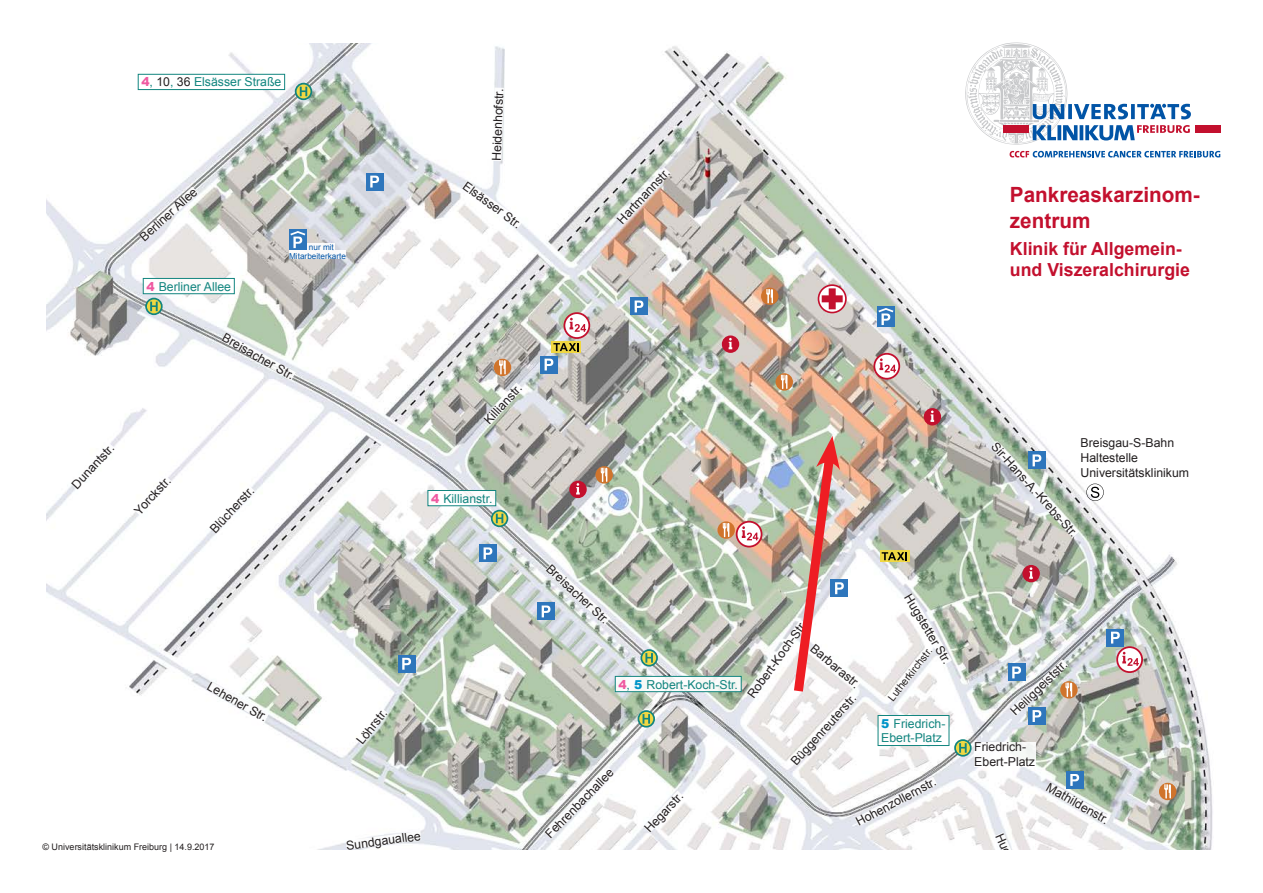
<style>
.page{position:relative;width:1263px;height:893px;background:#fff}
.page>*{position:absolute;margin:0;border:0;box-sizing:border-box;transform-origin:0 0}
.t1{font:700 21px "Arial";color:#c3102e}
.t2{font:700 18px "Arial";color:#c3102e}
.t3{font:12.3px/14.7px "Arial";color:#231f20}
.t4{font:12.3px/14.7px "Arial";color:#12857f}
.t5{font:10.2px "Arial";color:#231f20}
.t6{font:9px "Arial";color:#231f20}
.t7{font:8.25px "Arial";color:#0154a6}
.s1{font-weight:900;color:#ef59a1}
.s2{color:#231f20}
.s3{font-weight:900;color:#0094c8}
</style>
<div class="page">
<img style="left:46px;top:43px;width:1167px;height:807px">
<svg style="left:462px;top:181px;width:61px;height:48px"></svg>
<svg style="left:492px;top:88px;width:12px;height:73px"></svg>
<svg style="left:616px;top:167px;width:55px;height:58px"></svg>
<svg style="left:139px;top:186px;width:59px;height:56px"></svg>
<svg style="left:483px;top:382px;width:40px;height:43px"></svg>
<svg style="left:206px;top:681px;width:63px;height:41px"></svg>
<svg style="left:221px;top:333px;width:75px;height:47px"></svg>
<svg style="left:544px;top:767px;width:71px;height:72px"></svg>
<svg style="left:643px;top:790px;width:41px;height:43px"></svg>
<svg style="left:995px;top:832px;width:40px;height:18px"></svg>
<svg style="left:887px;top:593px;width:65px;height:109px"></svg>
<svg style="left:855px;top:777px;width:82px;height:49px"></svg>
<svg style="left:346px;top:831px;width:75px;height:19px"></svg>
<svg style="left:71px;top:443px;width:44px;height:47px"></svg>
<svg style="left:133px;top:475px;width:39px;height:41px"></svg>
<svg style="left:209px;top:485px;width:46px;height:49px"></svg>
<div style="left:974px;top:742px;width:62px;height:24px;background:#fff"></div>
<svg style="left:355px;top:707px;width:33px;height:38px"></svg>
<div style="left:878px;top:715px;width:71px;height:30px;background:#fff"></div>
<div style="left:878px;top:715px;width:71px;height:31px;border:1px solid #12857f"></div>
<div style="left:615px;top:676px;width:126px;height:16px;background:#fff"></div>
<div style="left:615px;top:676px;width:126px;height:16px;border:1px solid #12857f"></div>
<div style="left:428px;top:490px;width:68px;height:16px;background:#fff"></div>
<div style="left:428px;top:490px;width:68px;height:16px;border:1px solid #12857f"></div>
<div style="left:143px;top:278px;width:91px;height:16px;background:#fff"></div>
<div style="left:143px;top:278px;width:92px;height:16px;border:1px solid #12857f"></div>
<div style="left:138px;top:74px;width:147px;height:16px;background:#fff"></div>
<div style="left:138px;top:74px;width:147px;height:16px;border:1px solid #12857f"></div>
<div style="left:494px;top:359px;width:17px;height:17px;background:#d0742c;border-radius:50%"></div>
<svg style="left:499px;top:360px;width:7px;height:15px"></svg>
<div style="left:761px;top:288px;width:17px;height:17px;background:#d0742c;border-radius:50%"></div>
<svg style="left:766px;top:289px;width:7px;height:15px"></svg>
<svg style="left:775px;top:373px;width:18px;height:18px"></svg>
<svg style="left:781px;top:374px;width:6px;height:15px"></svg>
<svg style="left:595px;top:466px;width:18px;height:18px"></svg>
<svg style="left:601px;top:467px;width:6px;height:15px"></svg>
<svg style="left:717px;top:521px;width:18px;height:18px"></svg>
<svg style="left:723px;top:522px;width:6px;height:15px"></svg>
<svg style="left:1060px;top:681px;width:18px;height:17px"></svg>
<div style="left:1159px;top:783px;width:17px;height:17px;background:#d0742c;border-radius:50%"></div>
<svg style="left:1164px;top:784px;width:7px;height:15px"></svg>
<svg style="left:552px;top:341px;width:29px;height:12px"></svg>
<svg style="left:880px;top:550px;width:29px;height:12px"></svg>
<svg style="left:882px;top:552px;width:25px;height:8px"></svg>
<svg style="left:295px;top:83px;width:17px;height:17px"></svg>
<svg style="left:297px;top:84px;width:13px;height:14px"></svg>
<svg style="left:300px;top:87px;width:7px;height:9px"></svg>
<svg style="left:954px;top:739px;width:18px;height:18px"></svg>
<div style="left:956px;top:741px;width:14px;height:14px;background:#f0d742;border-radius:50%"></div>
<svg style="left:959px;top:743px;width:8px;height:10px"></svg>
<svg style="left:640px;top:649px;width:18px;height:18px"></svg>
<div style="left:642px;top:651px;width:14px;height:14px;background:#f0d742;border-radius:50%"></div>
<svg style="left:645px;top:653px;width:8px;height:10px"></svg>
<svg style="left:637px;top:710px;width:18px;height:18px"></svg>
<div style="left:639px;top:712px;width:14px;height:14px;background:#f0d742;border-radius:50%"></div>
<svg style="left:642px;top:714px;width:8px;height:10px"></svg>
<svg style="left:491px;top:510px;width:17px;height:17px"></svg>
<svg style="left:493px;top:511px;width:14px;height:14px"></svg>
<svg style="left:496px;top:514px;width:7px;height:9px"></svg>
<svg style="left:145px;top:298px;width:18px;height:17px"></svg>
<svg style="left:147px;top:299px;width:14px;height:14px"></svg>
<svg style="left:150px;top:302px;width:8px;height:9px"></svg>
<svg style="left:1086px;top:484px;width:18px;height:17px"></svg>
<div style="left:877px;top:306px;width:18px;height:21px;background:#2e76bc"></div>
<svg style="left:878px;top:308px;width:15px;height:17px"></svg>
<div style="left:366px;top:173px;width:17px;height:17px;background:#2e76bc"></div>
<svg style="left:370px;top:176px;width:9px;height:12px"></svg>
<svg style="left:990px;top:441px;width:89px;height:97px"></svg>
<svg style="left:540px;top:356px;width:18px;height:17px"></svg>
<svg style="left:545px;top:359px;width:8px;height:11px"></svg>
<svg style="left:630px;top:298px;width:18px;height:17px"></svg>
<svg style="left:635px;top:301px;width:8px;height:11px"></svg>
<div style="left:479px;top:545px;width:18px;height:17px;background:#2e76bc"></div>
<svg style="left:484px;top:547px;width:8px;height:12px"></svg>
<svg style="left:537px;top:603px;width:5px;height:17px"></svg>
<svg style="left:542px;top:563px;width:68px;height:62px"></svg>
<div style="left:398px;top:655px;width:17px;height:17px;background:#2e76bc"></div>
<svg style="left:402px;top:658px;width:9px;height:12px"></svg>
<div style="left:1008px;top:664px;width:17px;height:17px;background:#2e76bc"></div>
<div style="left:1107px;top:629px;width:17px;height:17px;background:#2e76bc"></div>
<div style="left:1028px;top:707px;width:18px;height:18px;background:#2e76bc"></div>
<svg style="left:1009px;top:659px;width:63px;height:63px"></svg>
<div style="left:1066px;top:771px;width:17px;height:18px;background:#2e76bc"></div>
<svg style="left:1045px;top:774px;width:65px;height:50px"></svg>
<svg style="left:553px;top:312px;width:37px;height:39px"></svg>
<div style="left:569px;top:481px;width:18px;height:17px;background:#c3102e;border-radius:50%"></div>
<svg style="left:576px;top:483px;width:4px;height:11px"></svg>
<div style="left:722px;top:335px;width:17px;height:18px;background:#c3102e;border-radius:50%"></div>
<svg style="left:729px;top:338px;width:3px;height:11px"></svg>
<div style="left:924px;top:408px;width:17px;height:17px;background:#c3102e;border-radius:50%"></div>
<svg style="left:930px;top:410px;width:4px;height:12px"></svg>
<div style="left:1022px;top:565px;width:18px;height:17px;background:#c3102e;border-radius:50%"></div>
<svg style="left:1029px;top:567px;width:4px;height:12px"></svg>
<svg style="left:818px;top:285px;width:28px;height:28px"></svg>
<div style="left:818px;top:284px;width:29px;height:29px;border:2px solid #c3102e;border-radius:50%"></div>
<svg style="left:822px;top:288px;width:21px;height:21px"></svg>
<svg style="left:1111px;top:632px;width:32px;height:41px"></svg>
<svg style="left:874px;top:353px;width:26px;height:27px"></svg>
<div style="left:289px;top:250px;width:57px;height:9px;background:#fff"></div>
<div style="left:289px;top:229px;width:18px;height:21px;background:#2e76bc"></div>
<svg style="left:290px;top:231px;width:15px;height:17px"></svg>
<div style="left:307px;top:244px;width:27px;height:6px;background:#fff"></div>
<div style="left:43px;top:843px;width:182px;height:7px;background:#fff"></div>
<div style="left:1195px;top:125px;width:25px;height:8px;background:#c3102e"></div>
<svg style="left:965px;top:43px;width:226px;height:102px"></svg>
<svg style="left:1009px;top:151px;width:211px;height:7px"></svg>
<img style="left:736px;top:436px;width:125px;height:330px">
<p class="t4" style="left:141px;top:75px;width:142px"><span class="s1">4</span>, <span class="s2">10</span>, <span class="s2">36</span> Elsässer Straße</p>
<p class="t3" style="left:137px;top:233px;width:74px;rotate:-42deg">Berliner Allee</p>
<p class="t4" style="left:146px;top:279px;width:86px"><span class="s1">4</span> Berliner Allee</p>
<p class="t7" style="left:309px;top:241px;width:27px">nur mit</p>
<p class="t7" style="left:289px;top:250px;width:58px">Mitarbeiterkarte</p>
<p class="t3" style="left:227px;top:331px;width:82px;rotate:29deg">Breisacher Str.</p>
<p class="t3" style="left:69px;top:482px;width:58px;rotate:-47deg">Dunantstr.</p>
<p class="t3" style="left:131px;top:508px;width:48px;rotate:-47deg">Yorckstr.</p>
<p class="t3" style="left:207px;top:526px;width:60px;rotate:-47deg">Blücherstr.</p>
<p class="t3" style="left:489px;top:161px;width:74px;rotate:-88deg">Heidenhofstr.</p>
<p class="t3" style="left:468px;top:179px;width:71px;rotate:36deg">Elsässer Str.</p>
<p class="t3" style="left:481px;top:417px;width:51px;rotate:-47deg">Killianstr.</p>
<p class="t4" style="left:431px;top:491px;width:63px"><span class="s1">4</span> Killianstr.</p>
<p class="t3" style="left:212px;top:679px;width:68px;rotate:29deg">Lehener Str.</p>
<p class="t6" style="left:43px;top:841px;width:174px">© Universitätsklinikum Freiburg | 14.9.2017</p>
<p class="t3" style="left:353px;top:738px;width:43px;rotate:-51deg">Löhrstr.</p>
<p class="t3" style="left:345px;top:838px;width:77px;rotate:-8deg">Sundgauallee</p>
<p class="t3" style="left:614px;top:217px;width:72px;rotate:-47deg">Hartmannstr.</p>
<p class="t1" style="left:1010px;top:181px;width:191px">Pankreaskarzinom-</p>
<p class="t1" style="left:1010px;top:206px;width:82px">zentrum</p>
<p class="t2" style="left:1010px;top:236px;width:173px">Klinik für Allgemein-</p>
<p class="t2" style="left:1010px;top:258px;width:181px">und Viszeralchirurgie</p>
<p class="t3" style="left:1080px;top:436px;width:110px">Breisgau-S-Bahn<br>Haltestelle<br>Universitätsklinikum</p>
<p class="t3" style="left:999px;top:439px;width:124px;rotate:48deg">Sir-Hans-A.-Krebs-Str.</p>
<p class="t3" style="left:553px;top:561px;width:82px;rotate:43deg">Breisacher Str.</p>
<p class="t4" style="left:618px;top:677px;width:121px"><span class="s1">4</span>, <span class="s3">5</span> Robert-Koch-Str.</p>
<p class="t3" style="left:542px;top:830px;width:93px;rotate:-45deg">Fehrenbachallee</p>
<p class="t3" style="left:641px;top:825px;width:51px;rotate:-47deg">Hegarstr.</p>
<p class="t3" style="left:744px;top:692px;width:93px;rotate:-54deg">Robert-Koch-Str.</p>
<p class="t3" style="left:817px;top:641px;width:62px;rotate:40deg">Barbarastr.</p>
<p class="t3" style="left:788px;top:759px;width:92px;rotate:-48deg">Büggenreuterstr.</p>
<p class="t3" style="left:914px;top:591px;width:80px;rotate:59deg">Hugstetter Str.</p>
<p class="t5" style="left:885px;top:695px;width:66px;rotate:-52deg">Lutherkirchstr.</p>
<p class="t4" style="left:881px;top:716px;width:66px"><span class="s3">5</span> Friedrich-<br>Ebert-Platz</p>
<p class="t3" style="left:1007px;top:708px;width:75px;rotate:-44deg">Heiliggeiststr.</p>
<p class="t3" style="left:974px;top:740px;width:62px">Friedrich-<br>Ebert-Platz</p>
<p class="t3" style="left:853px;top:816px;width:90px;rotate:-28deg">Hohenzollernstr.</p>
<p class="t3" style="left:1051px;top:780px;width:71px;rotate:29deg">Mathildenstr.</p>
</div>
